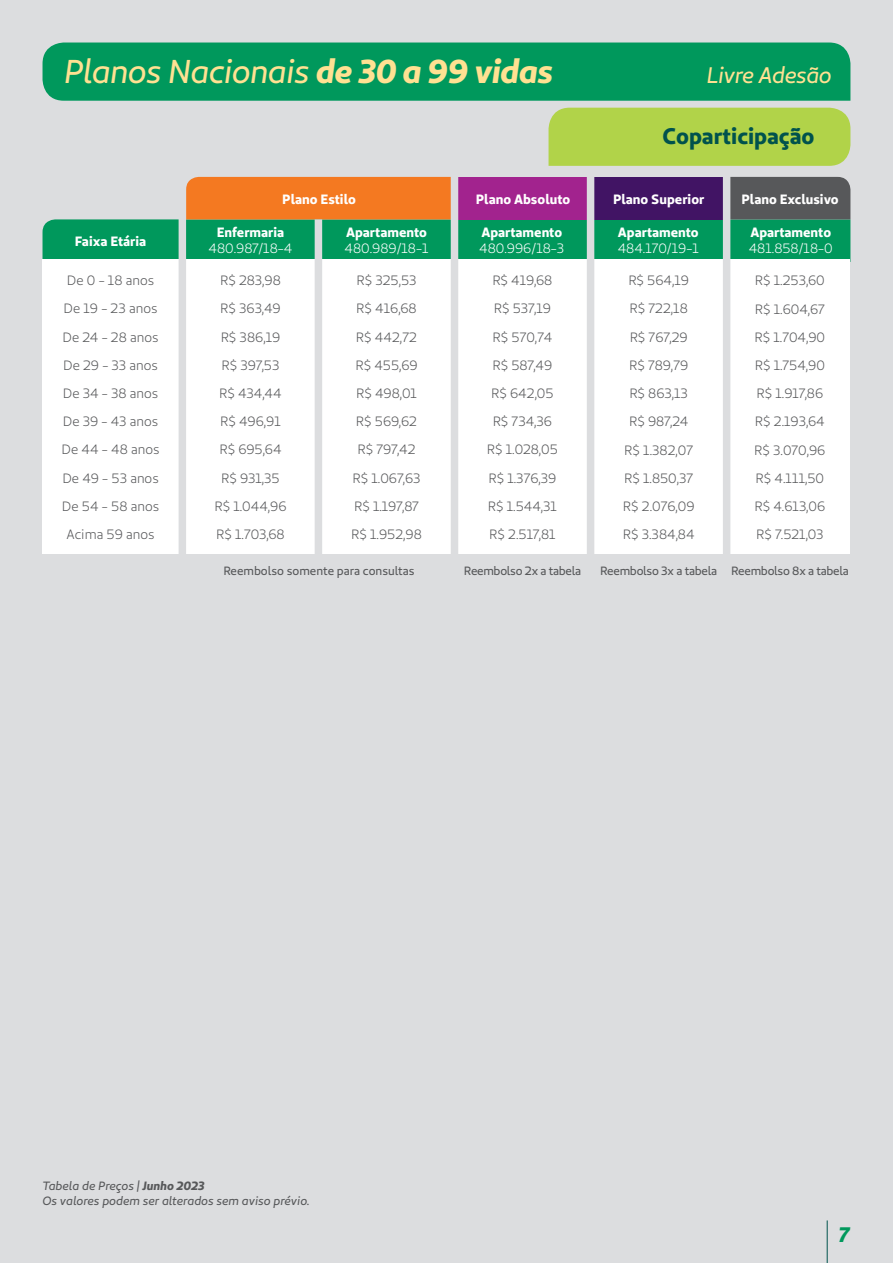
<style>
.page{position:relative;width:893px;height:1263px;background:#dcdddf}
.page>*{position:absolute;margin:0;border:0;box-sizing:border-box;transform-origin:0 0}
.t1{font:italic 33px "Unimed Sans 2020 Regular";letter-spacing:-.02em;color:#ffe192}
.t2{font:22.5px "Unimed Sans 2020 Bold";color:#00524d}
.t3{font:italic 22.5px "Unimed Sans 2020 Regular";letter-spacing:-.02em;color:#ffe192}
.t4{font:italic 21px "Unimed Sans 2020 Bold";color:#00985c}
.t5{font:13.5px/28.2px "Unimed Sans 2020 Book";color:#57585a;text-align:center}
.t6{font:13.5px "Unimed Sans 2020 Bold";color:#fff}
.t7{font:13.5px "Unimed Sans 2020 Book";color:#fff}
.t8{font:italic 12px/14.4px "Unimed Sans 2020 Regular";color:#57585a}
.t9{font:12px "Unimed Sans 2020 Regular";letter-spacing:-.02em;color:#57585a}
.t10{font:12px "Unimed Sans 2020 Regular";color:#57585a}
.s1{font-family:"Unimed Sans 2020 Bold"}
</style>
<div class="page">
<hr style="left:827px;top:1220px;width:1px;height:43px;background:#00524d">
<div style="left:43px;top:43px;width:807px;height:58px;background:#00985c"></div>
<div style="left:549px;top:108px;width:301px;height:58px;background:#b1d349"></div>
<div style="left:43px;top:259px;width:807px;height:295px;background:#fff"></div>
<svg style="left:43px;top:177px;width:807px;height:85px;background:#608268"></svg>
<div style="left:179px;top:165px;width:7px;height:398px;background:#dcdddf"></div>
<div style="left:315px;top:219px;width:7px;height:344px;background:#dcdddf"></div>
<div style="left:451px;top:169px;width:7px;height:394px;background:#dcdddf"></div>
<div style="left:587px;top:171px;width:7px;height:392px;background:#dcdddf"></div>
<div style="left:723px;top:172px;width:7px;height:391px;background:#dcdddf"></div>
<h1 class="t1" style="left:64px;top:50px;width:491px">Planos Nacionais <span class="s1">de 30 a 99 vidas</span></h1>
<h2 class="t3" style="left:706px;top:61px;width:127px">Livre Adesão</h2>
<p class="t6" style="left:282px;top:191px;width:75px">Plano Estilo</p>
<h2 class="t2" style="left:663px;top:121px;width:153px">Coparticipação</h2>
<p class="t6" style="left:476px;top:191px;width:96px">Plano Absoluto</p>
<p class="t6" style="left:613px;top:191px;width:93px">Plano Superior</p>
<p class="t6" style="left:741px;top:191px;width:99px">Plano Exclusivo</p>
<p class="t6" style="left:217px;top:223px;width:69px">Enfermaria</p>
<p class="t7" style="left:209px;top:240px;width:85px">480.987/18-4</p>
<p class="t6" style="left:346px;top:223px;width:82px">Apartamento</p>
<p class="t7" style="left:345px;top:240px;width:85px">480.989/18-1</p>
<p class="t6" style="left:481px;top:223px;width:82px">Apartamento</p>
<p class="t7" style="left:479px;top:240px;width:87px">480.996/18-3</p>
<p class="t6" style="left:618px;top:223px;width:82px">Apartamento</p>
<p class="t7" style="left:618px;top:240px;width:83px">484.170/19-1</p>
<p class="t6" style="left:750px;top:223px;width:82px">Apartamento</p>
<p class="t7" style="left:749px;top:240px;width:85px">481.858/18-0</p>
<p class="t6" style="left:75px;top:232px;width:73px">Faixa Etária</p>
<p class="t5" style="left:62px;top:266px;width:99px">De 0 - 18 anos<br>De 19 - 23 anos<br>De 24 - 28 anos<br>De 29 - 33 anos<br>De 34 - 38 anos<br>De 39 - 43 anos<br>De 44 - 48 anos<br>De 49 - 53 anos<br>De 54 - 58 anos<br>Acima 59 anos</p>
<p class="t5" style="left:214px;top:266px;width:74px">R$ 283,98<br>R$ 363,49<br>R$ 386,19<br>R$ 397,53<br>R$ 434,44<br>R$ 496,91<br>R$ 695,64<br>R$ 931,35<br>R$ 1.044,96<br>R$ 1.703,68</p>
<p class="t5" style="left:351px;top:266px;width:72px">R$ 325,53<br>R$ 416,68<br>R$ 442,72<br>R$ 455,69<br>R$ 498,01<br>R$ 569,62<br>R$ 797,42<br>R$ 1.067,63<br>R$ 1.197,87<br>R$ 1.952,98</p>
<p class="t5" style="left:487px;top:266px;width:73px">R$ 419,68<br>R$ 537,19<br>R$ 570,74<br>R$ 587,49<br>R$ 642,05<br>R$ 734,36<br>R$ 1.028,05<br>R$ 1.376,39<br>R$ 1.544,31<br>R$ 2.517,81</p>
<p class="t5" style="left:623px;top:266px;width:73px">R$ 564,19<br>R$ 722,18<br>R$ 767,29<br>R$ 789,79<br>R$ 863,13<br>R$ 987,24<br>R$ 1.382,07<br>R$ 1.850,37<br>R$ 2.076,09<br>R$ 3.384,84</p>
<p class="t5" style="left:754px;top:266px;width:73px;text-align:left">R$ 1.253,60<br>R$ 1.604,67<br>R$ 1.704,90<br>R$ 1.754,90<br>R$ 1.917,86<br>R$ 2.193,64<br>R$ 3.070,96<br>R$ 4.111,50<br>R$ 4.613,06<br>R$ 7.521,03</p>
<p class="t10" style="left:223px;top:563px;width:193px">Reembolso somente para consultas</p>
<p class="t9" style="left:464px;top:563px;width:119px">Reembolso 2x a tabela</p>
<p class="t9" style="left:600px;top:563px;width:250px">Reembolso 3x a tabela Reembolso 8x a tabela</p>
<p class="t8" style="left:43px;top:1179px;width:269px">Tabela de Preços | <span class="s1">Junho 2023<br></span>Os valores podem ser alterados sem aviso prévio.</p>
<h3 class="t4" style="left:838px;top:1220px;width:12px">7</h3>
</div>
